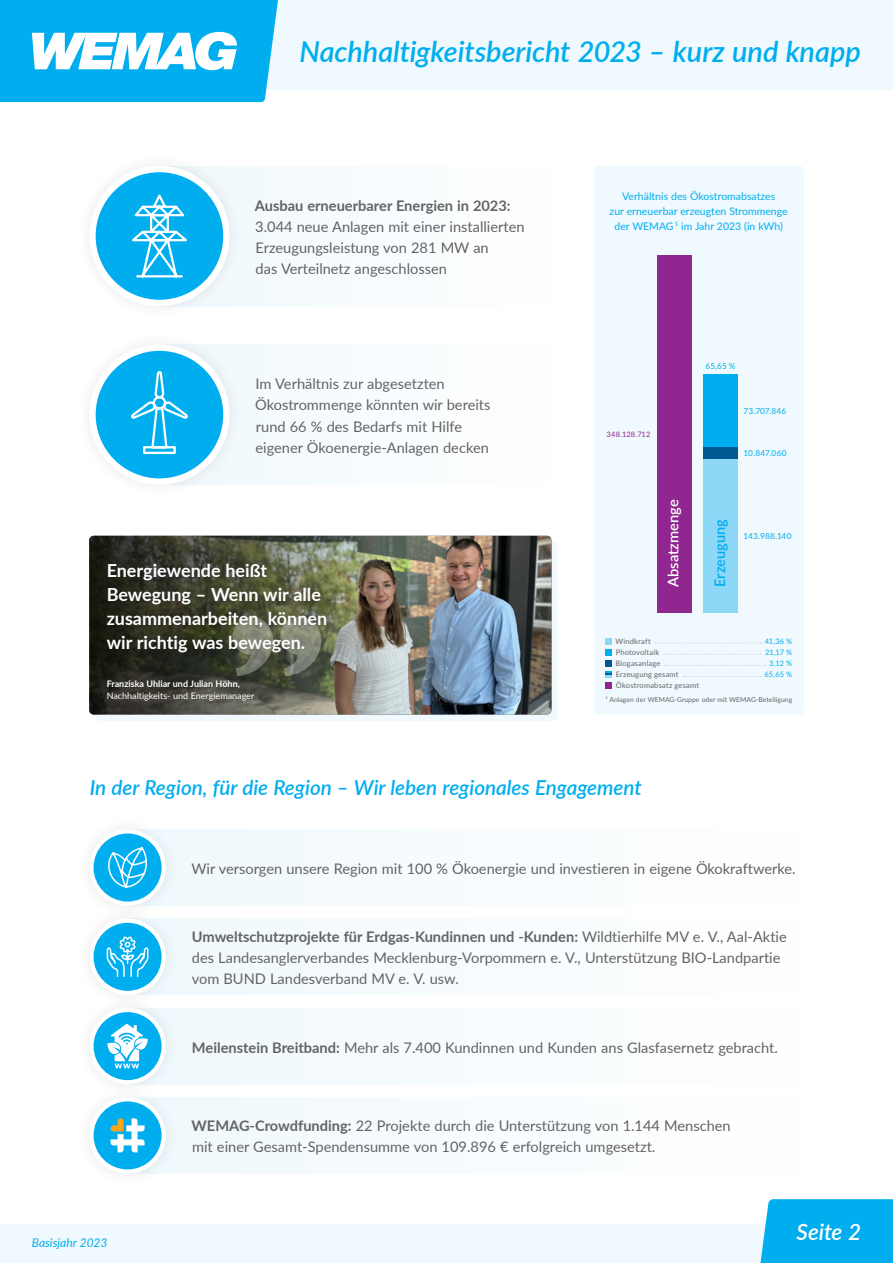
<style>
.page{position:relative;width:893px;height:1263px;background:#fff}
.page>*{position:absolute;margin:0;border:0;box-sizing:border-box;transform-origin:0 0}
.t1{font:italic 600 28.8px "Lato";letter-spacing:-.005em;color:#00aeef}
.t2{font:italic 600 22.5px "Lato";letter-spacing:-.005em;color:#fff}
.t3{font:italic 600 20.7px "Lato";color:#00aeef}
.t4{font:700 18px/24px "Lato";color:#fff}
.t5{font:14.7px/21.3px "Lato";color:#636366}
.t6{font:700 14.7px "Lato";color:#636366}
.t7{font:600 14.7px "Lato";color:#fff}
.t8{font:600 14.7px "Lato";color:#00aeef}
.t9{font:italic 12px "Lato";color:#00aeef}
.t10{font:10.5px/14.9px "Lato";color:#00aeef;text-align:center}
.t11{font:9px "Lato";color:#fff}
.t12{font:700 9px "Lato";color:#fff}
.t13{font:8.25px "Lato";letter-spacing:.01em;color:#00aeef}
.t14{font:7.5px "Lato";letter-spacing:.025em;color:#636366}
.t15{font:7.5px "Lato";letter-spacing:.005em;color:#00aeef}
.t16{font:7.5px "Lato";letter-spacing:.015em;color:#90268f}
.t17{font:6.75px "Lato";letter-spacing:.005em;color:#636366}
.s1{font-weight:700}
</style>
<div class="page">
<div style="left:207px;top:0;width:686px;height:89px;background:#f0f9fd"></div>
<div style="left:128px;top:1097px;width:676px;height:77px;background:#f8fcfe"></div>
<div style="left:128px;top:1008px;width:676px;height:76px;background:#f8fcfe"></div>
<div style="left:128px;top:918px;width:676px;height:77px;background:#f8fcfe"></div>
<div style="left:128px;top:829px;width:676px;height:77px;background:#f8fcfe"></div>
<div style="left:159px;top:166px;width:392px;height:140px;background:#f8fcfe"></div>
<div style="left:159px;top:344px;width:392px;height:141px;background:#f8fcfe"></div>
<svg style="left:96px;top:542px;width:462px;height:179px;fill:#f0f9fd"></svg>
<div style="left:594px;top:166px;width:210px;height:548px;background:#f0f9fd;border-radius:4px"></div>
<div style="left:605px;top:638px;width:7px;height:6px;background:#8dd7f7"></div>
<svg style="left:655px;top:643px;width:106px;height:1px"></svg>
<div style="left:605px;top:649px;width:7px;height:6px;background:#00aeef"></div>
<svg style="left:664px;top:654px;width:97px;height:1px"></svg>
<div style="left:605px;top:660px;width:7px;height:6px;background:#005a91"></div>
<svg style="left:665px;top:665px;width:101px;height:1px"></svg>
<svg style="left:605px;top:671px;width:7px;height:7px"></svg>
<svg style="left:683px;top:676px;width:78px;height:1px"></svg>
<div style="left:605px;top:682px;width:7px;height:7px;background:#90268f"></div>
<img style="left:391px;top:536px;width:160px;height:178px">
<div style="left:76px;top:152px;width:167px;height:168px;background:#231f20;opacity:.1"></div>
<div style="left:89px;top:166px;width:141px;height:140px;background:#fff;border-radius:50%"></div>
<div style="left:76px;top:330px;width:167px;height:169px;background:#231f20;opacity:.1"></div>
<div style="left:89px;top:344px;width:141px;height:141px;background:#fff;border-radius:50%"></div>
<div style="left:76px;top:1083px;width:104px;height:105px;background:#231f20;opacity:.1"></div>
<div style="left:89px;top:1097px;width:77px;height:77px;background:#fff;border-radius:50%"></div>
<div style="left:76px;top:994px;width:104px;height:104px;background:#231f20;opacity:.1"></div>
<div style="left:89px;top:1008px;width:77px;height:76px;background:#fff;border-radius:50%"></div>
<div style="left:76px;top:905px;width:104px;height:104px;background:#231f20;opacity:.1"></div>
<div style="left:89px;top:918px;width:77px;height:77px;background:#fff;border-radius:50%"></div>
<div style="left:76px;top:815px;width:104px;height:105px;background:#231f20;opacity:.1"></div>
<div style="left:89px;top:829px;width:77px;height:77px;background:#fff;border-radius:50%"></div>
<div style="left:94px;top:1101px;width:68px;height:68px;background:#00aeef;border-radius:50%"></div>
<div style="left:94px;top:1012px;width:68px;height:68px;background:#00aeef;border-radius:50%"></div>
<div style="left:94px;top:923px;width:68px;height:68px;background:#00aeef;border-radius:50%"></div>
<div style="left:94px;top:833px;width:68px;height:68px;background:#00aeef;border-radius:50%"></div>
<div style="left:96px;top:172px;width:127px;height:128px;background:#00aeef;border-radius:50%"></div>
<svg style="left:111px;top:1118px;width:34px;height:34px"></svg>
<svg style="left:107px;top:1024px;width:41px;height:44px"></svg>
<svg style="left:108px;top:847px;width:39px;height:41px"></svg>
<svg style="left:106px;top:936px;width:43px;height:41px"></svg>
<div style="left:657px;top:255px;width:34px;height:357px;background:#90268f"></div>
<div style="left:704px;top:459px;width:34px;height:153px;background:#8dd7f7"></div>
<div style="left:704px;top:446px;width:34px;height:13px;background:#005a91"></div>
<div style="left:704px;top:374px;width:34px;height:72px;background:#00aeef"></div>
<div style="left:96px;top:351px;width:127px;height:127px;background:#00aeef;border-radius:50%"></div>
<svg style="left:131px;top:372px;width:57px;height:82px"></svg>
<svg style="left:132px;top:194px;width:55px;height:84px"></svg>
<img style="left:89px;top:536px;width:302px;height:178px">
<div style="left:98px;top:555px;width:237px;height:105px;background:#231f20;opacity:.5"></div>
<svg style="left:231px;top:616px;width:92px;height:60px;background:#686c5c"></svg>
<div style="left:0;top:1225px;width:853px;height:38px;background:#f0f9fd"></div>
<div style="left:759px;top:1199px;width:134px;height:64px;background:#00aeef"></div>
<svg style="left:0;top:0;width:280px;height:102px"></svg>
<h1 class="t1" style="left:299px;top:30px;width:563px">Nachhaltigkeitsbericht 2023 – kurz und knapp</h1>
<p class="t6" style="left:255px;top:194px;width:257px">Ausbau erneuerbarer Energien in 2023:</p>
<p class="t5" style="left:255px;top:215px;width:271px">3.044 neue Anlagen mit einer installierten<br>Erzeugungsleistung von 281 MW an<br>das Verteilnetz angeschlossen</p>
<p class="t5" style="left:255px;top:372px;width:237px">Im Verhältnis zur abgesetzten Ökostrommenge könnten wir bereits rund 66 % des Bedarfs mit Hilfe eigener Ökoenergie-Anlagen decken</p>
<p class="t4" style="left:107px;top:558px;width:222px">Energiewende heißt<br>Bewegung – Wenn wir alle zusammenarbeiten, können wir richtig was bewegen.</p>
<p class="t12" style="left:107px;top:677px;width:135px">Franziska Uhliar und Julian Höhn,</p>
<p class="t11" style="left:107px;top:689px;width:149px">Nachhaltigkeits- und Energiemanager</p>
<p class="t10" style="left:610px;top:188px;width:180px">Verhältnis des Ökostromabsatzes<br>zur erneuerbar erzeugten Strommenge der WEMAG <sup>1</sup> im Jahr 2023 (in kWh)</p>
<p class="t16" style="left:606px;top:429px;width:45px">348.128.712</p>
<p class="t7" style="left:662px;top:587px;width:89px;rotate:-90deg">Absatzmenge</p>
<p class="t13" style="left:706px;top:360px;width:31px">65,65 %</p>
<p class="t13" style="left:743px;top:405px;width:44px">73.707.846</p>
<p class="t13" style="left:743px;top:447px;width:45px">10.847.060</p>
<p class="t8" style="left:709px;top:587px;width:69px;rotate:-90deg">Erzeugung</p>
<p class="t13" style="left:743px;top:530px;width:49px">143.988.140</p>
<p class="t14" style="left:615px;top:636px;width:37px">Windkraft</p>
<p class="t15" style="left:765px;top:636px;width:29px">41,36 %</p>
<p class="t14" style="left:616px;top:647px;width:45px">Photovoltaik</p>
<p class="t15" style="left:765px;top:647px;width:29px">21,17 %</p>
<p class="t14" style="left:615px;top:658px;width:46px">Biogasanlage</p>
<p class="t15" style="left:769px;top:658px;width:25px">3,12 %</p>
<p class="t14" style="left:616px;top:669px;width:64px">Erzeugung gesamt</p>
<p class="t15" style="left:765px;top:669px;width:29px">65,65 %</p>
<p class="t14" style="left:616px;top:680px;width:85px">Ökostromabsatz gesamt</p>
<p class="t17" style="left:605px;top:694px;width:188px"><sup>1</sup> Anlagen der WEMAG-Gruppe oder mit WEMAG-Beteiligung</p>
<h3 class="t3" style="left:90px;top:773px;width:554px">In der Region, für die Region – Wir leben regionales Engagement</h3>
<p class="t5" style="left:191px;top:857px;width:606px">Wir versorgen unsere Region mit 100 % Ökoenergie und investieren in eigene Ökokraftwerke.</p>
<p class="t5" style="left:192px;top:925px;width:597px"><span class="s1">Umweltschutzprojekte für Erdgas-Kundinnen und -Kunden:</span> Wildtierhilfe MV e. V., Aal-Aktie des Landesanglerverbandes Mecklenburg-Vorpommern e. V., Unterstützung BIO-Landpartie vom BUND Landesverband MV e. V. usw.</p>
<p class="t5" style="left:192px;top:1036px;width:587px"><span class="s1">Meilenstein Breitband:</span> Mehr als 7.400 Kundinnen und Kunden ans Glasfasernetz gebracht.</p>
<p class="t9" style="left:32px;top:1234px;width:77px">Basisjahr 2023</p>
<p class="t5" style="left:192px;top:1114px;width:541px"><span class="s1">WEMAG-Crowdfunding:</span> 22 Projekte durch die Unterstützung von 1.144 Menschen mit einer Gesamt-Spendensumme von 109.896 € erfolgreich umgesetzt.</p>
<h2 class="t2" style="left:797px;top:1215px;width:66px">Seite 2</h2>
</div>
